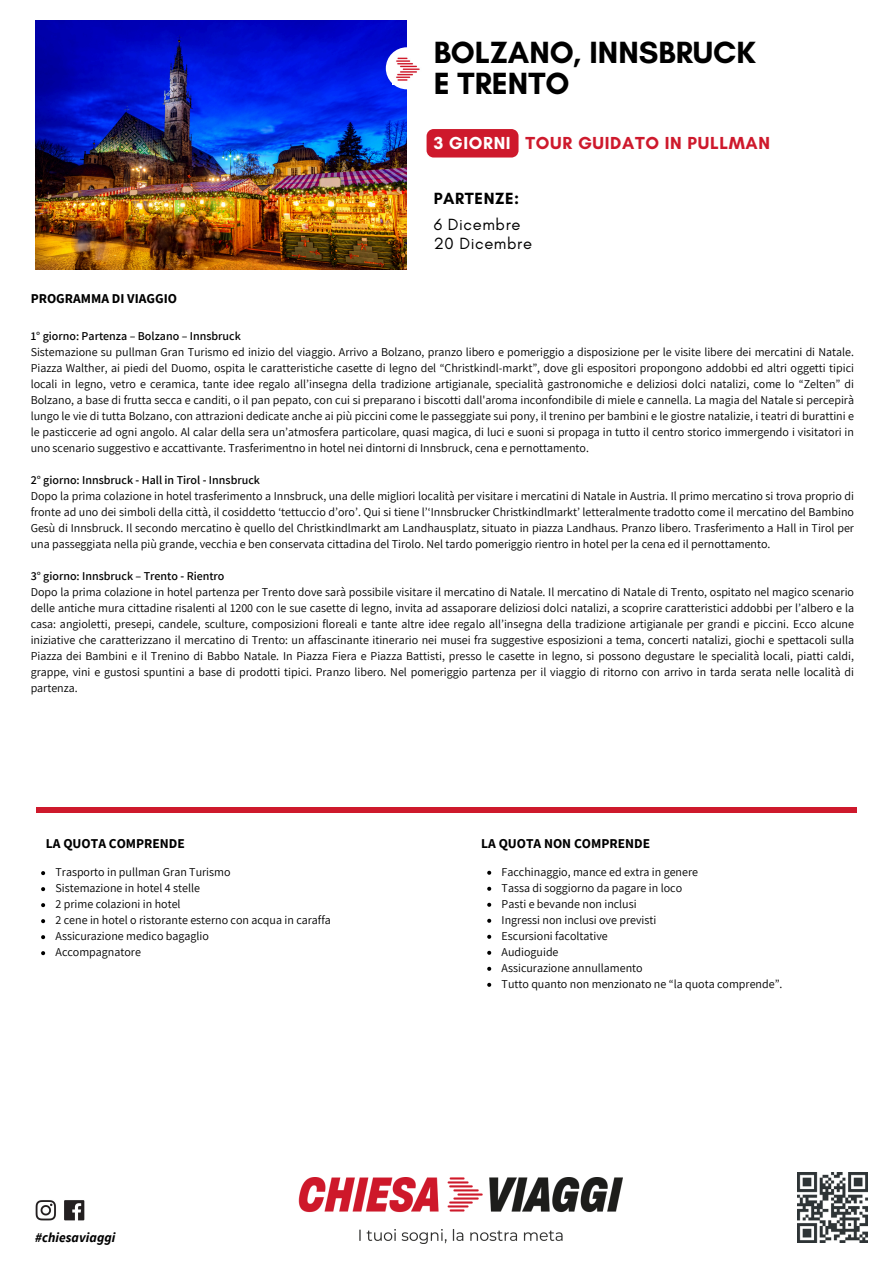
<style>
.page{position:relative;width:894px;height:1264px;background:#fff}
.page>*{position:absolute;margin:0;border:0;box-sizing:border-box;transform-origin:0 0}
.t1{font:700 31.2px/30.3px "Glacial Indifference";color:#000}
.t2{font:700 17.7px "Glacial Indifference";letter-spacing:.035em;color:#ce192c}
.t3{font:700 17.7px "Glacial Indifference";letter-spacing:.035em;color:#fff}
.t4{font:16.5px/19.2px "Glacial Indifference";letter-spacing:.035em;color:#000}
.t5{font:700 16.5px "Glacial Indifference";letter-spacing:.035em;color:#000}
.t6{font:700 13.5px "Source Sans Pro";color:#000}
.t7{font:italic 700 13.5px "Source Sans Pro";letter-spacing:.005em;color:#000}
.t8{font:12px/16px "Assistant";color:#000;text-align:justify}
.t9{font:600 12px "Assistant";color:#000}
</style>
<div class="page">
<div style="left:36px;top:807px;width:820px;height:5px;background:#ce192c"></div>
<img style="left:35px;top:21px;width:371px;height:249px">
<div style="left:386px;top:47px;width:42px;height:42px;background:#fff;border-radius:50%"></div>
<img style="left:392px;top:57px;width:28px;height:27px">
<img style="left:298px;top:1177px;width:324px;height:65px">
<img style="left:797px;top:1172px;width:70px;height:70px">
<img style="left:35px;top:1200px;width:50px;height:21px">
<svg style="left:41px;top:871px;width:4px;height:4px"></svg>
<svg style="left:41px;top:887px;width:4px;height:4px"></svg>
<svg style="left:41px;top:903px;width:4px;height:4px"></svg>
<svg style="left:41px;top:919px;width:4px;height:4px"></svg>
<svg style="left:41px;top:935px;width:4px;height:4px"></svg>
<svg style="left:41px;top:951px;width:4px;height:4px"></svg>
<svg style="left:487px;top:870px;width:4px;height:4px"></svg>
<svg style="left:487px;top:886px;width:4px;height:4px"></svg>
<svg style="left:487px;top:902px;width:4px;height:4px"></svg>
<svg style="left:487px;top:918px;width:4px;height:4px"></svg>
<svg style="left:487px;top:934px;width:4px;height:4px"></svg>
<svg style="left:487px;top:950px;width:4px;height:4px"></svg>
<svg style="left:487px;top:966px;width:4px;height:4px"></svg>
<svg style="left:487px;top:982px;width:4px;height:4px"></svg>
<div style="left:426px;top:129px;width:92px;height:28px;background:#ce192c"></div>
<p class="t1" style="left:433px;top:37px;width:323px">BOLZANO, INNSBRUCK<br>E TRENTO</p>
<p class="t3" style="left:433px;top:133px;width:79px">3 GIORNI</p>
<p class="t2" style="left:525px;top:133px;width:246px">TOUR GUIDATO IN PULLMAN</p>
<p class="t6" style="left:31px;top:290px;width:148px">PROGRAMMA DI VIAGGIO</p>
<p class="t5" style="left:433px;top:188px;width:87px">PARTENZE:</p>
<p class="t4" style="left:433px;top:215px;width:100px">6 Dicembre<br>20 Dicembre</p>
<h2 class="t9" style="left:31px;top:327px;width:212px">1° giorno: Partenza – Bolzano – Innsbruck</h2>
<h2 class="t8" style="left:31px;top:343px;width:824px">Sistemazione su pullman Gran Turismo ed inizio del viaggio. Arrivo a Bolzano, pranzo libero e pomeriggio a disposizione per le visite libere dei mercatini di Natale.<br>Piazza Walther, ai piedi del Duomo, ospita le caratteristiche casette di legno del “Christkindl-markt”, dove gli espositori propongono addobbi ed altri oggetti tipici locali in legno, vetro e ceramica, tante idee regalo all’insegna della tradizione artigianale, specialità gastronomiche e deliziosi dolci natalizi, come lo “Zelten” di Bolzano, a base di frutta secca e canditi, o il pan pepato, con cui si preparano i biscotti dall'aroma inconfondibile di miele e cannella. La magia del Natale si percepirà lungo le vie di tutta Bolzano, con attrazioni dedicate anche ai più piccini come le passeggiate sui pony, il trenino per bambini e le giostre natalizie, i teatri di burattini e le pasticcerie ad ogni angolo. Al calar della sera un’atmosfera particolare, quasi magica, di luci e suoni si propaga in tutto il centro storico immergendo i visitatori in uno scenario suggestivo e accattivante. Trasferimentno in hotel nei dintorni di Innsbruck, cena e pernottamento.</h2>
<h4 class="t9" style="left:31px;top:471px;width:231px">2° giorno: Innsbruck - Hall in Tirol - Innsbruck</h4>
<p class="t8" style="left:31px;top:487px;width:824px">Dopo la prima colazione in hotel trasferimento a Innsbruck, una delle migliori località per visitare i mercatini di Natale in Austria. Il primo mercatino si trova proprio di fronte ad uno dei simboli della città, il cosiddetto ‘tettuccio d’oro’. Qui si tiene l’‘Innsbrucker Christkindlmarkt’ letteralmente tradotto come il mercatino del Bambino Gesù di Innsbruck. Il secondo mercatino è quello del Christkindlmarkt am Landhausplatz, situato in piazza Landhaus. Pranzo libero. Trasferimento a Hall in Tirol per una passeggiata nella più grande, vecchia e ben conservata cittadina del Tirolo. Nel tardo pomeriggio rientro in hotel per la cena ed il pernottamento.</p>
<p class="t9" style="left:31px;top:567px;width:195px">3° giorno: Innsbruck – Trento - Rientro</p>
<p class="t8" style="left:31px;top:583px;width:824px">Dopo la prima colazione in hotel partenza per Trento dove sarà possibile visitare il mercatino di Natale. Il mercatino di Natale di Trento, ospitato nel magico scenario delle antiche mura cittadine risalenti al 1200 con le sue casette di legno, invita ad assaporare deliziosi dolci natalizi, a scoprire caratteristici addobbi per l’albero e la casa: angioletti, presepi, candele, sculture, composizioni floreali e tante altre idee regalo all’insegna della tradizione artigianale per grandi e piccini. Ecco alcune iniziative che caratterizzano il mercatino di Trento: un affascinante itinerario nei musei fra suggestive esposizioni a tema, concerti natalizi, giochi e spettacoli sulla Piazza dei Bambini e il Trenino di Babbo Natale. In Piazza Fiera e Piazza Battisti, presso le casette in legno, si possono degustare le specialità locali, piatti caldi, grappe, vini e gustosi spuntini a base di prodotti tipici. Pranzo libero. Nel pomeriggio partenza per il viaggio di ritorno con arrivo in tarda serata nelle località di partenza.</p>
<p class="t6" style="left:46px;top:834px;width:140px">LA QUOTA COMPRENDE</p>
<p class="t6" style="left:481px;top:834px;width:170px">LA QUOTA NON COMPRENDE</p>
<p class="t8" style="left:55px;top:863px;width:176px">Trasporto in pullman Gran Turismo</p>
<p class="t8" style="left:55px;top:879px;width:146px">Sistemazione in hotel 4 stelle</p>
<p class="t8" style="left:55px;top:895px;width:126px">2 prime colazioni in hotel</p>
<h4 class="t8" style="left:55px;top:911px;width:276px">2 cene in hotel o ristorante esterno con acqua in caraffa</h4>
<h4 class="t8" style="left:55px;top:927px;width:155px">Assicurazione medico bagaglio</h4>
<p class="t8" style="left:55px;top:943px;width:87px">Accompagnatore</p>
<h5 class="t7" style="left:35px;top:1228px;width:82px">#chiesaviaggi</h5>
<p class="t8" style="left:501px;top:863px;width:198px">Facchinaggio, mance ed extra in genere</p>
<p class="t8" style="left:501px;top:879px;width:182px">Tassa di soggiorno da pagare in loco</p>
<p class="t8" style="left:501px;top:895px;width:136px">Pasti e bevande non inclusi</p>
<p class="t8" style="left:501px;top:911px;width:156px">Ingressi non inclusi ove previsti</p>
<p class="t8" style="left:501px;top:927px;width:108px">Escursioni facoltative</p>
<p class="t8" style="left:501px;top:943px;width:58px">Audioguide</p>
<p class="t8" style="left:501px;top:959px;width:142px">Assicurazione annullamento</p>
<p class="t8" style="left:501px;top:975px;width:282px">Tutto quanto non menzionato ne “la quota comprende”.</p>
</div>
